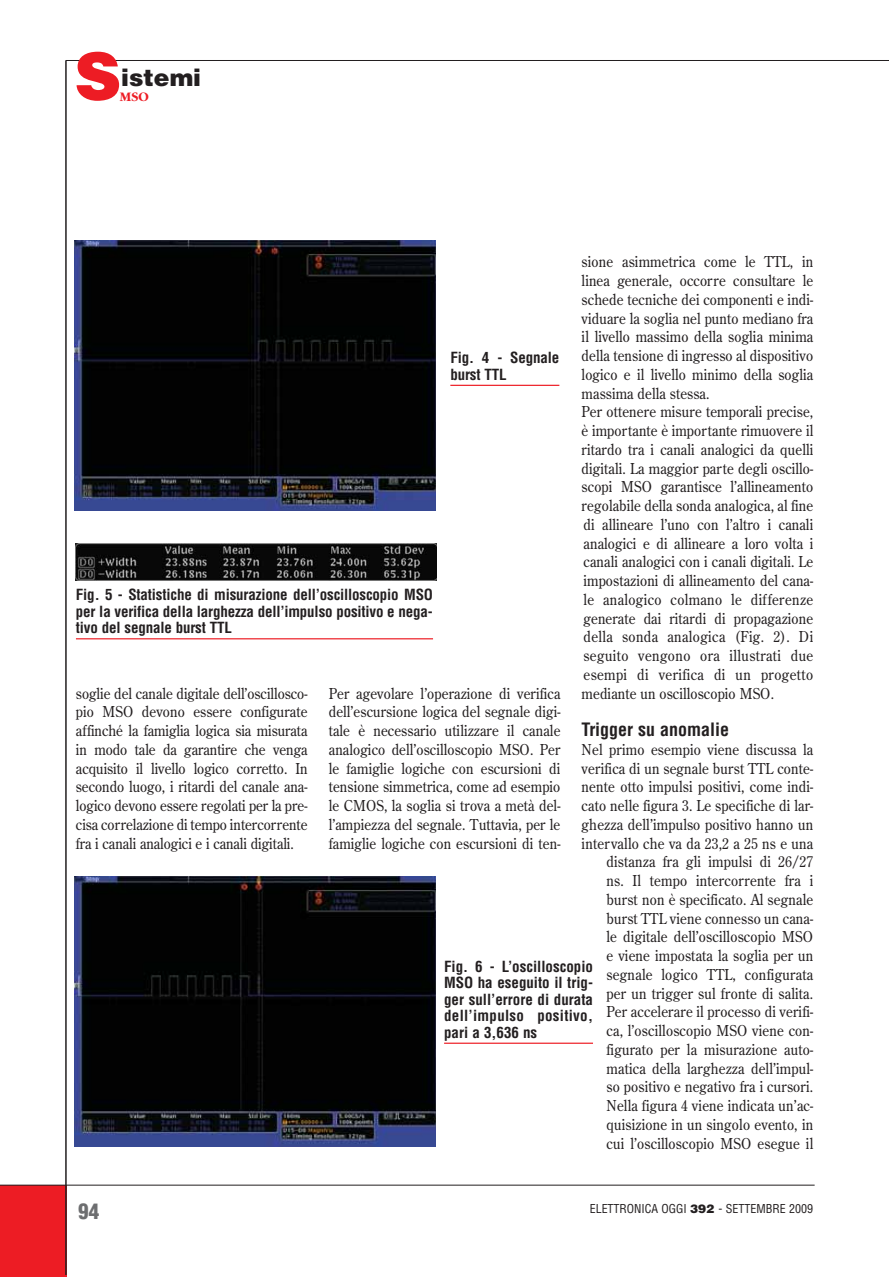
<style>
.page{position:relative;width:889px;height:1277px;background:#fff}
.page>*{position:absolute;margin:0;border:0;box-sizing:border-box;transform-origin:0 0}
.t1{font:900 64.8px "Helvetica LT";color:#ed1c24}
.t2{font:900 23.55px "Helvetica LT";color:#231f20}
.t3{font:900 condensed 21px "Helvetica LT";color:#6d6e70}
.t4{font:700 condensed 18px "Helvetica LT";color:#231f20}
.t5{font:15px/18.8px "Century Old Style LT";letter-spacing:.015em;color:#231f20;text-align:justify;scale:.9 1}
.t6{font:700 condensed 15px/16.5px "Helvetica LT";letter-spacing:-.01em;color:#231f20;text-align:justify}
.t7{font:700 13.5px "Garamond LT";color:#ed1c24}
.t8{font:condensed 12px "Helvetica LT";color:#231f20}
.s1{font-weight:900;font-stretch:normal}
</style>
<div class="page">
<div style="left:0;top:1185px;width:66px;height:92px;background:#ed1c24"></div>
<hr style="left:0;top:1185px;width:814px;height:1px;background:#231f20">
<hr style="left:65px;top:60px;width:2px;height:1215px;background:#231f20">
<hr style="left:66px;top:60px;width:822px;height:1px;background:#231f20">
<img style="left:75px;top:241px;width:360px;height:270px">
<img style="left:75px;top:876px;width:360px;height:270px">
<img style="left:76px;top:543px;width:360px;height:37px">
<hr style="left:450px;top:385px;width:109px;height:1px;background:#ed1c24">
<hr style="left:76px;top:638px;width:357px;height:1px;background:#ed1c24">
<hr style="left:444px;top:1043px;width:149px;height:1px;background:#ed1c24">
<h1 class="t1" style="left:74px;top:39px;width:48px">S</h1>
<h2 class="t2" style="left:121px;top:64px;width:81px">istemi</h2>
<p class="t7" style="left:120px;top:90px;width:30px">MSO</p>
<p class="t5" style="left:581px;top:253px;width:259px;text-align:left">sione asimmetrica come le TTL, in linea generale, occorre consultare le schede tecniche dei componenti e indi&shy;viduare la soglia nel punto mediano fra il livello massimo della soglia minima della tensione di ingresso al dispositivo logico e il livello minimo della soglia massima della stessa.<br>Per ottenere misure temporali precise, è importante è importante rimuovere il ritardo tra i canali analogici da quelli digitali. La maggior parte degli oscillo&shy;scopi MSO garantisce l’allineamento regolabile della sonda analogica, al fine di allineare l’uno con l’altro i canali analogici e di allineare a loro volta i canali analogici con i canali digitali. Le impostazioni di allineamento del cana&shy;le analogico colmano le differenze generate dai ritardi di propagazione della sonda analogica (Fig. 2). Di seguito vengono ora illustrati due esempi di verifica di un progetto mediante un oscilloscopio MSO.</p>
<p class="t4" style="left:581px;top:721px;width:149px">Trigger su anomalie</p>
<p class="t5" style="left:581px;top:741px;width:259px;text-align:right">Nel primo esempio viene discussa la verifica di un segnale burst TTL conte&shy;nente otto impulsi positivi, come indi&shy;cato nelle figura 3. Le specifiche di lar&shy;ghezza dell’impulso positivo hanno un intervallo che va da 23,2 a 25 ns e una distanza fra gli impulsi di 26/27<br>ns. Il tempo intercorrente fra i burst non è specificato. Al segnale burst TTL viene connesso un cana-<br>le digitale dell’oscilloscopio MSO<br>e viene impostata la soglia per un segnale logico TTL, configurata<br>per un trigger sul fronte di salita.<br>Per accelerare il processo di verifi-<br>ca, l’oscilloscopio MSO viene con&shy;figurato per la misurazione auto&shy;matica della larghezza dell’impul-<br>so positivo e negativo fra i cursori.<br>Nella figura 4 viene indicata un’ac&shy;quisizione in un singolo evento, in<br>cui l’oscilloscopio MSO esegue il</p>
<p class="t6" style="left:450px;top:351px;width:110px">Fig. 4 - Segnale burst TTL</p>
<p class="t6" style="left:76px;top:588px;width:358px">Fig. 5 - Statistiche di misurazione dell’oscilloscopio MSO per la verifica della larghezza dell’impulso positivo e nega&shy;tivo del segnale burst TTL</p>
<p class="t5" style="left:76px;top:685px;width:259px">soglie del canale digitale dell’oscillosco&shy;pio MSO devono essere configurate affinché la famiglia logica sia misurata in modo tale da garantire che venga acquisito il livello logico corretto. In secondo luogo, i ritardi del canale ana&shy;logico devono essere regolati per la pre&shy;cisa correlazione di tempo intercorrente fra i canali analogici e i canali digitali.</p>
<p class="t5" style="left:329px;top:685px;width:259px">Per agevolare l’operazione di verifica dell’escursione logica del segnale digi&shy;tale è necessario utilizzare il canale analogico dell’oscilloscopio MSO. Per le famiglie logiche con escursioni di tensione simmetrica, come ad esempio le CMOS, la soglia si trova a metà del&shy;l’ampiezza del segnale. Tuttavia, per le famiglie logiche con escursioni di ten-</p>
<p class="t6" style="left:444px;top:959px;width:150px">Fig. 6 - L’oscilloscopio MSO ha eseguito il trig&shy;ger sull’errore di durata dell’impulso positivo, pari a 3,636 ns</p>
<h3 class="t3" style="left:78px;top:1202px;width:22px">94</h3>
<p class="t8" style="left:589px;top:1204px;width:225px">ELETTRONICA OGGI <span class="s1">392</span> - SETTEMBRE 2009</p>
</div>
